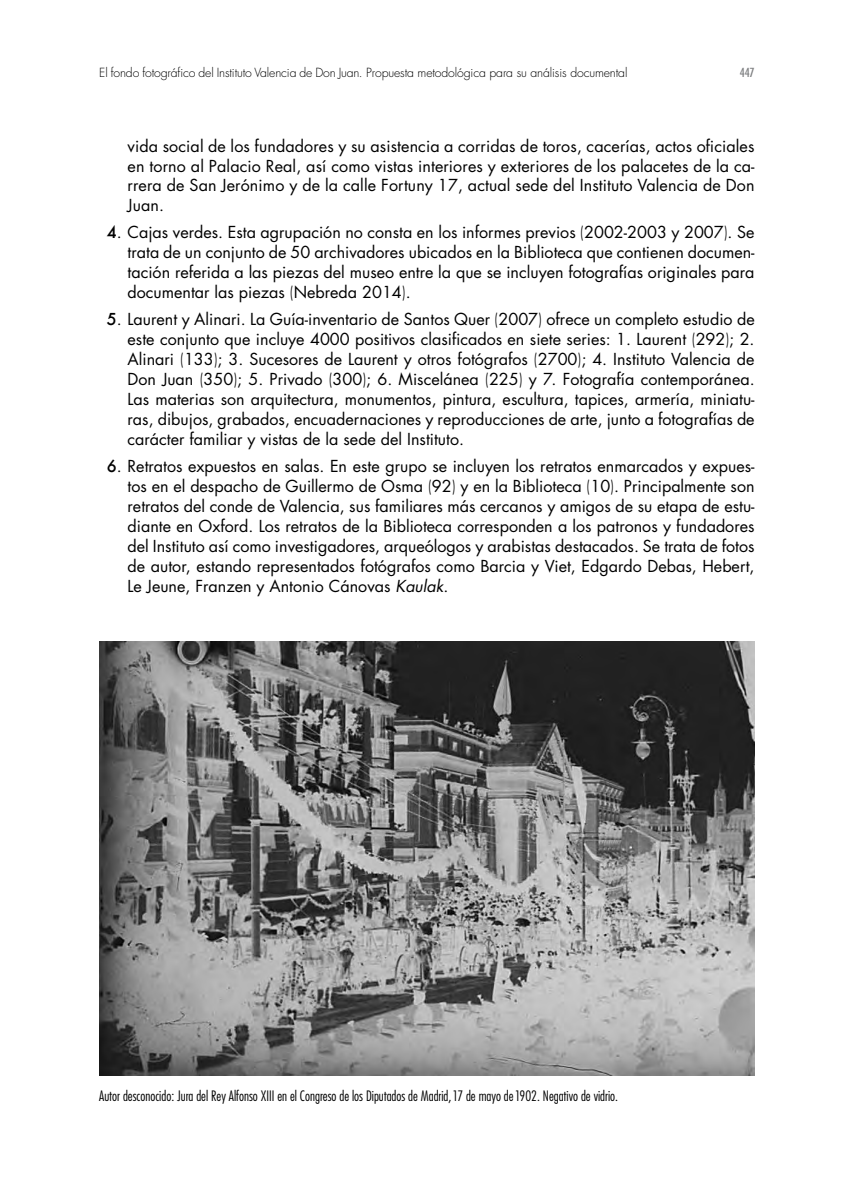
<style>
.page{position:relative;width:844px;height:1191px;background:#fff}
.page>*{position:absolute;margin:0;border:0;box-sizing:border-box;transform-origin:0 0}
.t1{font:16.1px/19.9px "Futura";color:#000;text-align:justify}
.t2{font:300 condensed 14px "Futura";color:#000}
.t3{font:300 12.25px "Futura";letter-spacing:-.01em;color:#000}
.t4{font:500 condensed 12.25px "Futura";color:#7e7f81}
.s1{font-weight:500}
.s2{font-weight:300}
.s3{font-style:italic}
</style>
<div class="page">
<img style="left:99px;top:641px;width:655px;height:434px">
<p class="t3" style="left:99px;top:64px;width:529px">El fondo fotográfico del Instituto Valencia de Don Juan. Propuesta metodológica para su análisis documental</p>
<p class="t4" style="left:739px;top:64px;width:16px">447</p>
<p class="t1" style="left:127px;top:135px;width:628px">vida social de los fundadores y su asistencia a corridas de toros, cacerías, actos oficiales en torno al Palacio Real, así como vistas interiores y exteriores de los palacetes de la ca&shy;rrera de San Jerónimo y de la calle Fortuny 17, actual sede del Instituto Valencia de Don Juan.</p>
<p class="t1" style="left:127px;top:222px;width:628px;text-indent:-21px"><span class="s1">4</span>. Cajas verdes. Esta agrupación no consta en los informes previos <span class="s2">(</span>2002-2003 y 2007<span class="s2">)</span>. Se trata de un conjunto de 50 archivadores ubicados en la Biblioteca que contienen documen&shy;tación referida a las piezas del museo entre la que se incluyen fotografías originales para documentar las piezas <span class="s2">(</span>Nebreda 2014<span class="s2">)</span>.</p>
<p class="t1" style="left:127px;top:309px;width:628px;text-indent:-21px"><span class="s1">5</span>. Laurent y Alinari. La Guía-inventario de Santos Quer <span class="s2">(</span>2007<span class="s2">)</span> ofrece un completo estudio de este conjunto que incluye 4000 positivos clasificados en siete series: 1. Laurent <span class="s2">(</span>292<span class="s2">)</span>; 2.<br>Alinari <span class="s2">(</span>133<span class="s2">)</span>; 3. Sucesores de Laurent y otros fotógrafos <span class="s2">(</span>2700<span class="s2">)</span>; 4. Instituto Valencia de Don Juan <span class="s2">(</span>350<span class="s2">)</span>; 5. Privado <span class="s2">(</span>300<span class="s2">)</span>; 6. Miscelánea <span class="s2">(</span>225<span class="s2">)</span> y 7. Fotografía contemporánea.<br>Las materias son arquitectura, monumentos, pintura, escultura, tapices, armería, miniatu&shy;ras, dibujos, grabados, encuadernaciones y reproducciones de arte, junto a fotografías de carácter familiar y vistas de la sede del Instituto.</p>
<p class="t1" style="left:127px;top:455px;width:628px;text-indent:-21px"><span class="s1">6</span>. Retratos expuestos en salas. En este grupo se incluyen los retratos enmarcados y expues&shy;tos en el despacho de Guillermo de Osma <span class="s2">(</span>92<span class="s2">)</span> y en la Biblioteca <span class="s2">(</span>10<span class="s2">)</span>. Principalmente son retratos del conde de Valencia, sus familiares más cercanos y amigos de su etapa de estu&shy;diante en Oxford. Los retratos de la Biblioteca corresponden a los patronos y fundadores del Instituto así como investigadores, arqueólogos y arabistas destacados. Se trata de fotos de autor, estando representados fotógrafos como Barcia y Viet, Edgardo Debas, Hebert, Le Jeune, Franzen y Antonio Cánovas <span class="s3">Kaulak</span>.</p>
<p class="t2" style="left:99px;top:1087px;width:520px">Autor desconocido: Jura del Rey Alfonso XIII en el Congreso de los Diputados de Madrid, 17 de mayo de 1902. Negativo de vidrio.</p>
</div>
